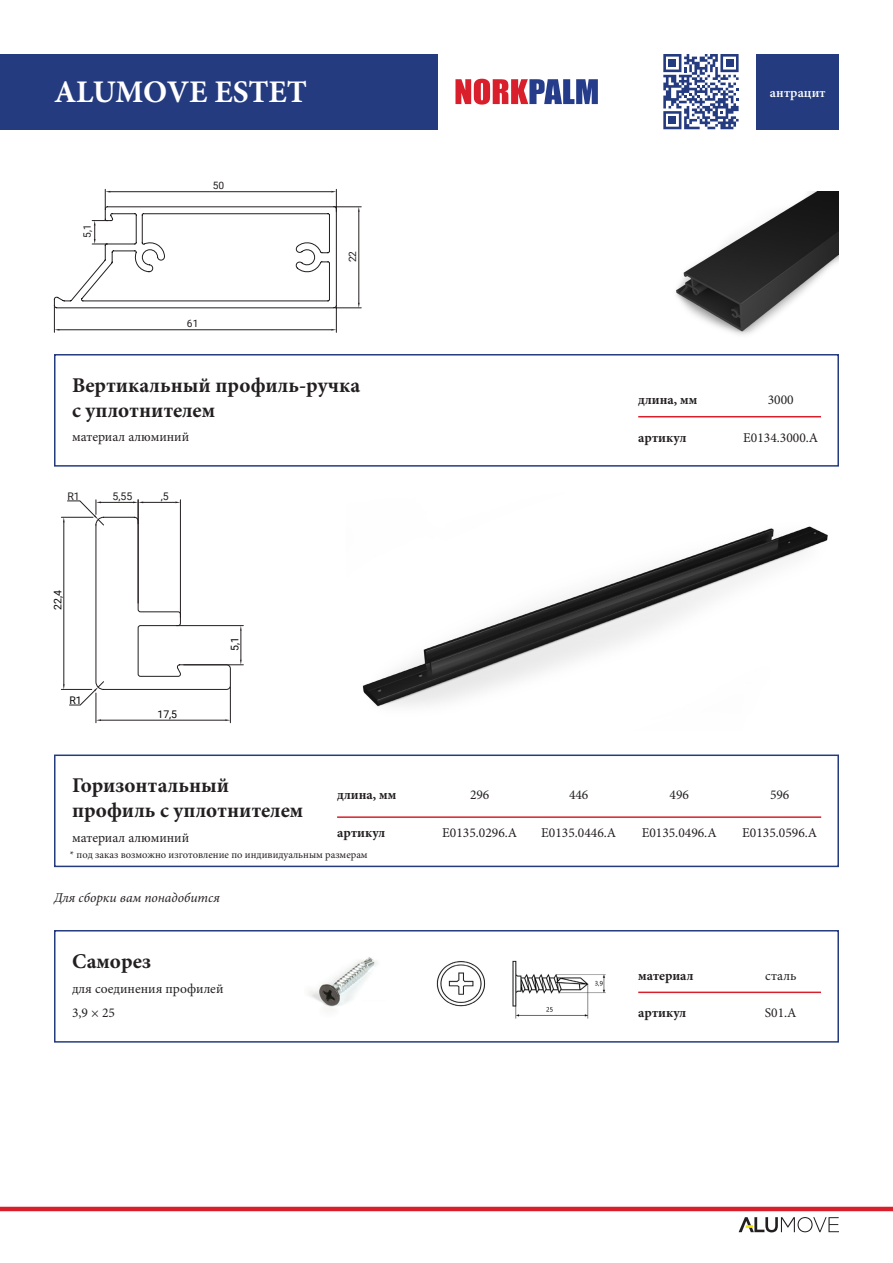
<style>
.page{position:relative;width:893px;height:1263px;background:#fff}
.page>*{position:absolute;margin:0;border:0;box-sizing:border-box;transform-origin:0 0}
.t1{font:700 31.5px "Minion Pro";letter-spacing:-.005em;color:#fff}
.t2{font:700 21px/25.2px "Minion Pro";color:#231f20}
.t3{font:13.5px/24.8px "Minion Pro";color:#231f20}
.t4{font:700 13.5px "Minion Pro";color:#231f20}
.t5{font:italic 13.5px "Minion Pro";color:#231f20}
.t6{font:600 13.5px "Minion Pro";letter-spacing:.01em;color:#fff}
.t7{font:10.5px "Minion Pro";color:#231f20}
.t8{font:10.5px "Roboto";color:#040503}
.t9{font:10.5px "Roboto";color:#231f20}
.t10{font:10.2px "Roboto";color:#231f20}
</style>
<div class="page">
<hr style="left:0;top:1207px;width:893px;height:4px;background:#d91f2b">
<svg style="left:455px;top:79px;width:143px;height:26px"></svg>
<div style="left:0;top:54px;width:437px;height:75px;background:#253b80"></div>
<div style="left:757px;top:54px;width:82px;height:75px;background:#253b80"></div>
<hr style="left:337px;top:816px;width:484px;height:2px;background:#d91f2b">
<hr style="left:638px;top:991px;width:183px;height:2px;background:#d91f2b">
<div style="left:54px;top:930px;width:785px;height:112px;border:2px solid #253b80"></div>
<div style="left:54px;top:354px;width:785px;height:113px;border:2px solid #253b80"></div>
<hr style="left:638px;top:416px;width:183px;height:1px;background:#d91f2b">
<div style="left:54px;top:754px;width:785px;height:113px;border:2px solid #253b80"></div>
<svg style="left:54px;top:189px;width:307px;height:143px"></svg>
<hr style="left:61px;top:517px;width:32px;height:1px;background:#231f20">
<hr style="left:61px;top:689px;width:31px;height:1px;background:#231f20">
<hr style="left:184px;top:664px;width:59px;height:1px;background:#231f20">
<hr style="left:176px;top:625px;width:67px;height:1px;background:#231f20">
<svg style="left:240px;top:626px;width:2px;height:39px"></svg>
<hr style="left:96px;top:693px;width:1px;height:30px;background:#231f20">
<hr style="left:230px;top:687px;width:1px;height:36px;background:#231f20">
<hr style="left:101px;top:720px;width:124px;height:1px;background:#231f20">
<svg style="left:63px;top:500px;width:168px;height:205px"></svg>
<svg style="left:739px;top:1217px;width:100px;height:15px"></svg>
<img style="left:676px;top:191px;width:163px;height:144px">
<img style="left:309px;top:957px;width:68px;height:52px">
<img style="left:436px;top:960px;width:170px;height:59px">
<img style="left:362px;top:526px;width:466px;height:181px">
<svg style="left:663px;top:54px;width:76px;height:75px"></svg>
<div style="left:668px;top:59px;width:8px;height:8px;background:#253b80"></div>
<div style="left:668px;top:116px;width:8px;height:8px;background:#253b80"></div>
<div style="left:726px;top:59px;width:7px;height:8px;background:#253b80"></div>
<h1 class="t1" style="left:54px;top:69px;width:254px">ALUMOVE ESTET</h1>
<p class="t10" style="left:80px;top:238px;width:15px;rotate:-90deg">5,1</p>
<p class="t10" style="left:213px;top:179px;width:13px">50</p>
<p class="t10" style="left:187px;top:316px;width:13px">61</p>
<p class="t10" style="left:345px;top:262px;width:13px;rotate:-90deg">22</p>
<h2 class="t2" style="left:72px;top:372px;width:290px">Вертикальный профиль-ручка с уплотнителем</h2>
<p class="t3" style="left:72px;top:425px;width:119px">материал алюминий</p>
<p class="t9" style="left:67px;top:488px;width:14px">R1</p>
<p class="t9" style="left:113px;top:489px;width:21px">5,55</p>
<p class="t9" style="left:161px;top:489px;width:9px">,5</p>
<p class="t8" style="left:50px;top:610px;width:21px;rotate:-90deg">22,4</p>
<p class="t8" style="left:69px;top:693px;width:14px">R1</p>
<p class="t8" style="left:157px;top:707px;width:21px">17,5</p>
<p class="t8" style="left:227px;top:651px;width:15px;rotate:-90deg">5,1</p>
<p class="t6" style="left:770px;top:83px;width:57px">антрацит</p>
<p class="t4" style="left:638px;top:390px;width:61px">длина, мм</p>
<p class="t3" style="left:768px;top:387px;width:27px">3000</p>
<p class="t4" style="left:638px;top:428px;width:50px">артикул</p>
<p class="t3" style="left:743px;top:425px;width:76px">E0134.3000.A</p>
<h2 class="t2" style="left:72px;top:772px;width:233px">Горизонтальный профиль с уплотнителем</h2>
<p class="t3" style="left:72px;top:825px;width:119px">материал алюминий</p>
<p class="t4" style="left:337px;top:786px;width:61px">длина, мм</p>
<p class="t3" style="left:470px;top:783px;width:21px">296</p>
<p class="t3" style="left:569px;top:783px;width:21px">446</p>
<p class="t3" style="left:669px;top:783px;width:21px">496</p>
<p class="t3" style="left:770px;top:783px;width:21px">596</p>
<p class="t4" style="left:337px;top:823px;width:50px">артикул</p>
<p class="t3" style="left:442px;top:820px;width:76px">E0135.0296.A</p>
<p class="t3" style="left:541px;top:820px;width:76px">E0135.0446.A</p>
<p class="t3" style="left:642px;top:820px;width:76px">E0135.0496.A</p>
<p class="t3" style="left:742px;top:820px;width:76px">E0135.0596.A</p>
<p class="t7" style="left:70px;top:848px;width:299px">* под заказ возможно изготовление по индивидуальным размерам</p>
<p class="t5" style="left:54px;top:889px;width:167px">Для сборки вам понадобится</p>
<h2 class="t2" style="left:72px;top:948px;width:81px">Саморез</h2>
<p class="t3" style="left:72px;top:976px;width:153px">для соединения профилей<br>3,9 × 25</p>
<p class="t4" style="left:638px;top:966px;width:57px">материал</p>
<p class="t3" style="left:765px;top:963px;width:33px">сталь</p>
<p class="t4" style="left:638px;top:1004px;width:50px">артикул</p>
<p class="t3" style="left:765px;top:1001px;width:33px">S01.A</p>
</div>
